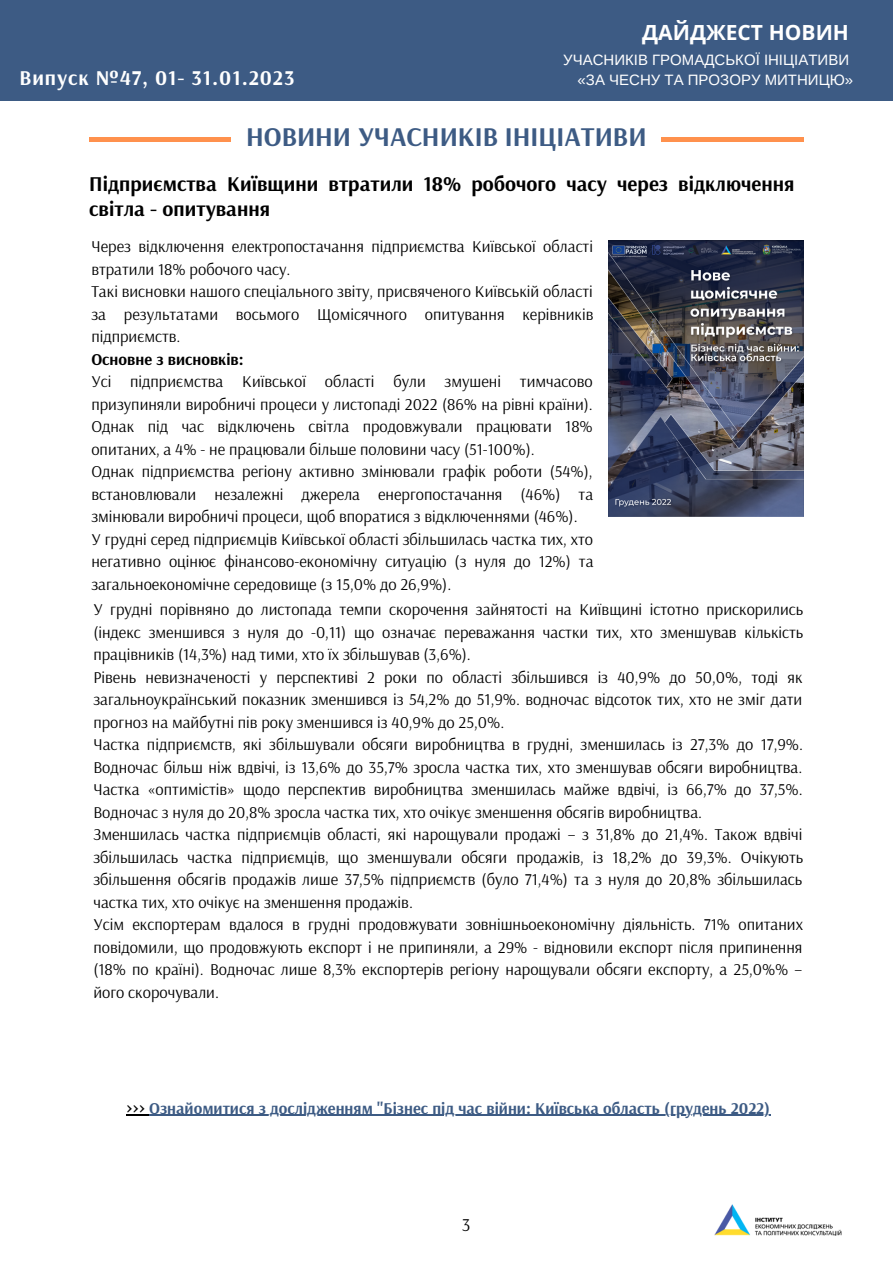
<style>
.page{position:relative;width:893px;height:1264px;background:#fff}
.page>*{position:absolute;margin:0;border:0;box-sizing:border-box;transform-origin:0 0}
.t1{font:700 27px "Arsenal";color:#3d5b84}
.t2{font:700 21px/25.8px "Arsenal";color:#000}
.t3{font:700 21px "Arsenal";letter-spacing:.045em;color:#fff}
.t4{font:700 21px "Noto Sans";color:#fff}
.t5{font:18px "Arsenal";color:#000}
.t6{font:16.5px/22.5px "Arsenal";color:#000}
.t7{font:700 16.5px "Arsenal";color:#3d5b84}
.t8{font:700 16.5px "Arsenal";color:#000}
.t9{font:15px/20.2px "Arimo";color:#fff;text-align:right}
.s1{color:#000}
</style>
<div class="page">
<div style="left:0;top:0;width:892px;height:101px;background:#3d5b84"></div>
<div style="left:595px;top:137px;width:208px;height:5px;background:#ff914d"></div>
<div style="left:89px;top:137px;width:208px;height:5px;background:#ff914d"></div>
<div style="left:232px;top:132px;width:428px;height:39px;background:#fff"></div>
<img style="left:714px;top:1204px;width:128px;height:32px">
<img style="left:608px;top:241px;width:195px;height:275px">
<svg style="left:127px;top:1114px;width:22px;height:1px"></svg>
<hr style="left:149px;top:1114px;width:621px;height:1px;background:#3d5b84">
<p class="t3" style="left:20px;top:64px;width:276px">Випуск №47, 01- 31.01.2023</p>
<p class="t4" style="left:642px;top:17px;width:208px">ДАЙДЖЕСТ НОВИН</p>
<p class="t9" style="left:563px;top:49px;width:291px">УЧАСНИКІВ ГРОМАДСЬКОЇ ІНІЦІАТИВИ «ЗА ЧЕСНУ ТА ПРОЗОРУ МИТНИЦЮ»</p>
<h1 class="t1" style="left:246px;top:119px;width:402px">НОВИНИ УЧАСНИКІВ ІНІЦІАТИВИ</h1>
<p class="t2" style="left:89px;top:170px;width:706px">Підприємства Київщини втратили 18% робочого часу через відключення світла - опитування</p>
<p class="t6" style="left:91px;top:235px;width:503px">Через відключення електропостачання підприємства Київської області втратили 18% робочого часу.<br>Такі висновки нашого спеціального звіту, присвяченого Київській області за результатами восьмого Щомісячного опитування керівників підприємств.</p>
<p class="t8" style="left:91px;top:348px;width:154px">Основне з висновків:</p>
<p class="t6" style="left:91px;top:370px;width:503px">Усі підприємства Київської області були змушені тимчасово призупиняли виробничі процеси у листопаді 2022 (86% на рівні країни).<br>Однак під час відключень світла продовжували працювати 18% опитаних, а 4% - не працювали більше половини часу (51-100%).<br>Однак підприємства регіону активно змінювали графік роботи (54%), встановлювали незалежні джерела енергопостачання (46%) та змінювали виробничі процеси, щоб впоратися з відключеннями (46%).<br>У грудні серед підприємців Київської області збільшилась частка тих, хто негативно оцінює фінансово-економічну ситуацію (з нуля до 12%) та загальноекономічне середовище (з 15,0% до 26,9%).</p>
<p class="t6" style="left:93px;top:598px;width:711px">У грудні порівняно до листопада темпи скорочення зайнятості на Київщині істотно прискорились (індекс зменшився з нуля до -0,11) що означає переважання частки тих, хто зменшував кількість працівників (14,3%) над тими, хто їх збільшував (3,6%).<br>Рівень невизначеності у перспективі 2 роки по області збільшився із 40,9% до 50,0%, тоді як загальноукраїнський показник зменшився із 54,2% до 51,9%. водночас відсоток тих, хто не зміг дати прогноз на майбутні пів року зменшився із 40,9% до 25,0%.<br>Частка підприємств, які збільшували обсяги виробництва в грудні, зменшилась із 27,3% до 17,9%.<br>Водночас більш ніж вдвічі, із 13,6% до 35,7% зросла частка тих, хто зменшував обсяги виробництва.<br>Частка «оптимістів» щодо перспектив виробництва зменшилась майже вдвічі, із 66,7% до 37,5%.<br>Водночас з нуля до 20,8% зросла частка тих, хто очікує зменшення обсягів виробництва.<br>Зменшилась частка підприємців області, які нарощували продажі – з 31,8% до 21,4%. Також вдвічі збільшилась частка підприємців, що зменшували обсяги продажів, із 18,2% до 39,3%. Очікують збільшення обсягів продажів лише 37,5% підприємств (було 71,4%) та з нуля до 20,8% збільшилась частка тих, хто очікує на зменшення продажів.<br>Усім експортерам вдалося в грудні продовжувати зовнішньоекономічну діяльність. 71% опитаних повідомили, що продовжують експорт і не припиняли, а 29% - відновили експорт після припинення (18% по країні). Водночас лише 8,3% експортерів регіону нарощували обсяги експорту, а 25,0%% – його скорочували.</p>
<p class="t7" style="left:127px;top:1097px;width:645px"><span class="s1">&gt;&gt;&gt;</span> Ознайомитися з дослідженням "Бізнес під час війни: Київська область (грудень 2022)</p>
<p class="t5" style="left:461px;top:1212px;width:10px">3</p>
</div>
